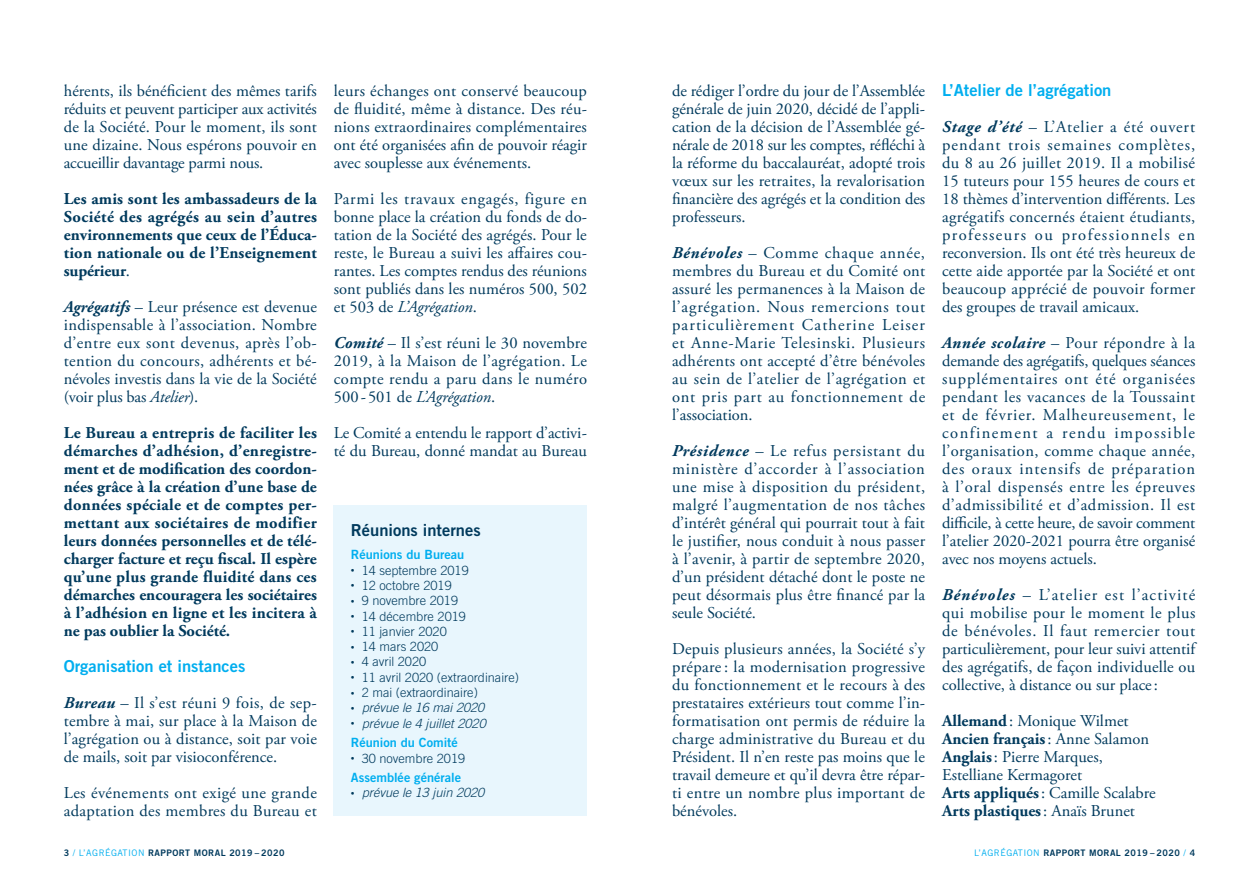
<style>
.page{position:relative;width:1259px;height:893px;background:#fff}
.page>*{position:absolute;margin:0;border:0;box-sizing:border-box;transform-origin:0 0}
.Texte{font:16.5px/18px "Adobe Garamond Pro";color:#003a5d;text-align:justify}
.Texte-2{font:700 16.5px/18px "Adobe Garamond Pro";color:#003a5d;text-align:justify}
.Texte-3{font:16.5px/18px "Adobe Garamond Pro";letter-spacing:.02em;color:#003a5d}
.Chapo{font:16.5px "Trade Gothic Bold Two";color:#00aeef}
.Chapo-2{font:16.5px "Trade Gothic Bold Two";color:#003a5d}
.Texte-4{font:300 12.75px "Trade Gothic";color:#003a5d}
.Texte-5{font:italic 300 12.75px "Trade Gothic";color:#003a5d}
.Texte-6{font:12.75px "Trade Gothic Bold Two";color:#00aeef}
.t1{font:9px "Trade Gothic Bold Two";letter-spacing:.05em;color:#003a5d}
.s1{font-weight:400}
.s2{font-weight:700;font-style:italic}
.s3{font-style:italic}
.s4{font-size:7.5px}
.s5{font-style:normal;font-size:7.5px}
.s6{font-weight:700}
.s7{font-family:"Trade Gothic";color:#00aeef}
</style>
<div class="page">
<div style="left:334px;top:505px;width:253px;height:311px;background:#e8f6fd"></div>
<p class="Texte" style="left:64px;top:82px;width:255px">hérents, ils bénéficient des mêmes tarifs réduits et peuvent participer aux activités de la Société. Pour le moment, ils sont une dizaine. Nous espérons pouvoir en accueillir davantage parmi nous.</p>
<p class="Texte-2" style="left:64px;top:190px;width:255px">Les amis sont les ambassadeurs de la Société des agrégés au sein d’autres environnements que ceux de l’Éduca&shy;tion nationale ou de l’Enseignement supérieur<span class="s1">.</span></p>
<p class="Texte" style="left:64px;top:298px;width:255px"><span class="s2">Agrégatifs</span> – Leur présence est devenue indispensable à l’association. Nombre d’entre eux sont devenus, après l’ob&shy;tention du concours, adhérents et bé&shy;névoles investis dans la vie de la Société (voir plus bas <span class="s3">Atelier</span>).</p>
<p class="Texte-2" style="left:64px;top:424px;width:255px">Le Bureau a entrepris de faciliter les démarches d’adhésion, d’enregistre&shy;ment et de modification des coordon&shy;nées grâce à la création d’une base de données spéciale et de comptes per&shy;mettant aux sociétaires de modifier leurs données personnelles et de télé&shy;charger facture et reçu fiscal. Il espère qu’une plus grande fluidité dans ces démarches encouragera les sociétaires à l’adhésion en ligne et les incitera à ne pas oublier la Société.</p>
<p class="Chapo" style="left:64px;top:655px;width:183px">Organisation et instances</p>
<p class="Texte" style="left:64px;top:694px;width:255px"><span class="s2">Bureau</span> – Il s’est réuni 9 fois, de sep&shy;tembre à mai, sur place à la Maison de l’agrégation ou à distance, soit par voie de mails, soit par visioconférence.</p>
<p class="Texte-3" style="left:64px;top:784px;width:254px">Les événements ont exigé une grande adaptation des membres du Bureau et</p>
<p class="Texte" style="left:334px;top:82px;width:255px">leurs échanges ont conservé beaucoup de fluidité, même à distance. Des réu&shy;nions extraordinaires complémentaires ont été organisées afin de pouvoir réagir avec souplesse aux événements.</p>
<p class="Texte" style="left:334px;top:190px;width:255px">Parmi les travaux engagés, figure en bonne place la création du fonds de do&shy;tation de la Société des agrégés. Pour le reste, le Bureau a suivi les affaires cou&shy;rantes. Les comptes rendus des réunions sont publiés dans les numéros 500, 502 et 503 de <span class="s3">L’Agrégation</span>.</p>
<p class="Texte" style="left:334px;top:334px;width:255px"><span class="s2">Comité</span> – Il s’est réuni le 30 novembre 2019, à la Maison de l’agrégation. Le compte rendu a paru dans le numéro 500-501 de <span class="s3">L’Agrégation</span>.</p>
<p class="Texte" style="left:334px;top:424px;width:254px">Le Comité a entendu le rapport d’activi&shy;té du Bureau, donné mandat au Bureau</p>
<p class="Chapo-2" style="left:351px;top:519px;width:131px">Réunions internes</p>
<p class="Texte-6" style="left:351px;top:547px;width:115px">Réunions du Bureau</p>
<p class="Texte-4" style="left:351px;top:563px;width:119px"><span class="s4">•</span> 14 septembre 2019</p>
<p class="Texte-4" style="left:351px;top:578px;width:102px"><span class="s4">•</span> 12 octobre 2019</p>
<p class="Texte-4" style="left:351px;top:593px;width:109px"><span class="s4">•</span> 9 novembre 2019</p>
<p class="Texte-4" style="left:351px;top:608px;width:117px"><span class="s4">•</span> 14 décembre 2019</p>
<p class="Texte-4" style="left:351px;top:624px;width:97px"><span class="s4">•</span> 11 janvier 2020</p>
<p class="Texte-4" style="left:351px;top:639px;width:89px"><span class="s4">•</span> 14 mars 2020</p>
<p class="Texte-4" style="left:351px;top:654px;width:77px"><span class="s4">•</span> 4 avril 2020</p>
<p class="Texte-4" style="left:351px;top:670px;width:170px"><span class="s4">•</span> 11 avril 2020 (extraordinaire)</p>
<p class="Texte-4" style="left:351px;top:685px;width:128px"><span class="s4">•</span> 2 mai (extraordinaire)</p>
<p class="Texte-5" style="left:351px;top:700px;width:135px"><span class="s5">•</span> prévue le 16 mai 2020</p>
<p class="Texte-5" style="left:351px;top:716px;width:136px"><span class="s5">•</span> prévue le 4 juillet 2020</p>
<p class="Texte-6" style="left:351px;top:735px;width:108px">Réunion du Comité</p>
<p class="Texte-4" style="left:351px;top:750px;width:116px"><span class="s4">•</span> 30 novembre 2019</p>
<p class="Texte-6" style="left:351px;top:770px;width:112px">Assemblée générale</p>
<p class="Texte-5" style="left:351px;top:785px;width:135px"><span class="s5">•</span> prévue le 13 juin 2020</p>
<p class="Texte" style="left:672px;top:82px;width:255px">de rédiger l’ordre du jour de l’Assemblée générale de juin 2020, décidé de l’appli&shy;cation de la décision de l’Assemblée gé&shy;nérale de 2018 sur les comptes, réfléchi à la réforme du baccalauréat, adopté trois vœux sur les retraites, la revalorisation financière des agrégés et la condition des professeurs.</p>
<p class="Texte" style="left:672px;top:244px;width:255px"><span class="s2">Bénévoles</span> – Comme chaque année, membres du Bureau et du Comité ont assuré les permanences à la Maison de l’agrégation. Nous remercions tout particulièrement Catherine Leiser et Anne-Marie Telesinski. Plusieurs adhérents ont accepté d’être bénévoles au sein de l’atelier de l’agrégation et ont pris part au fonctionnement de l’association.</p>
<p class="Texte" style="left:672px;top:442px;width:255px"><span class="s2">Présidence</span> – Le refus persistant du ministère d’accorder à l’association une mise à disposition du président, malgré l’augmentation de nos tâches d’intérêt général qui pourrait tout à fait le justifier, nous conduit à nous passer à l’avenir, à partir de septembre 2020, d’un président détaché dont le poste ne peut désormais plus être financé par la seule Société.</p>
<p class="Texte" style="left:672px;top:640px;width:255px">Depuis plusieurs années, la Société s’y prépare: la modernisation progressive du fonctionnement et le recours à des prestataires extérieurs tout comme l’in&shy;formatisation ont permis de réduire la charge administrative du Bureau et du Président. Il n’en reste pas moins que le travail demeure et qu’il devra être répar&shy;ti entre un nombre plus important de bénévoles.</p>
<p class="Chapo" style="left:942px;top:79px;width:171px">L’Atelier de l’agrégation</p>
<p class="Texte" style="left:942px;top:118px;width:255px"><span class="s2">Stage d’été</span> – L’Atelier a été ouvert pendant trois semaines complètes, du 8 au 26 juillet 2019. Il a mobilisé 15 tuteurs pour 155 heures de cours et 18 thèmes d’intervention différents. Les agrégatifs concernés étaient étudiants, professeurs ou professionnels en reconversion. Ils ont été très heureux de cette aide apportée par la Société et ont beaucoup apprécié de pouvoir former des groupes de travail amicaux.</p>
<p class="Texte" style="left:942px;top:334px;width:255px"><span class="s2">Année scolaire</span> – Pour répondre à la demande des agrégatifs, quelques séances supplémentaires ont été organisées pendant les vacances de la Toussaint et de février. Malheureusement, le confinement a rendu impossible l’organisation, comme chaque année, des oraux intensifs de préparation à l’oral dispensés entre les épreuves d’admissibilité et d’admission. Il est difficile, à cette heure, de savoir comment l’atelier 2020-2021 pourra être organisé avec nos moyens actuels.</p>
<p class="Texte" style="left:942px;top:586px;width:255px"><span class="s2">Bénévoles</span> – L’atelier est l’activité qui mobilise pour le moment le plus de bénévoles. Il faut remercier tout particulièrement, pour leur suivi attentif des agrégatifs, de façon individuelle ou collective, à distance ou sur place:</p>
<p class="Texte" style="left:942px;top:712px;width:188px"><span class="s6">Allemand</span>: Monique Wilmet</p>
<p class="Texte-2" style="left:942px;top:730px;width:208px">Ancien français<span class="s1">: Anne Salamon</span></p>
<p class="Texte" style="left:942px;top:748px;width:162px"><span class="s6">Anglais</span>: Pierre Marques,</p>
<p class="Texte" style="left:942px;top:766px;width:141px">Estelliane Kermagoret</p>
<p class="Texte" style="left:942px;top:784px;width:215px"><span class="s6">Arts appliqués</span>: Camille Scalabre</p>
<p class="Texte-2" style="left:942px;top:802px;width:194px">Arts plastiques<span class="s1">: Anaïs Brunet</span></p>
<p class="t1" style="left:64px;top:847px;width:222px">3 <span class="s7">/ L’AGRÉGATION</span> RAPPORT MORAL 2019 – 2020</p>
<p class="t1" style="left:974px;top:847px;width:222px"><span class="s7">L’AGRÉGATION</span> RAPPORT MORAL 2019 – 2020 <span class="s7">/</span> 4</p>
</div>
